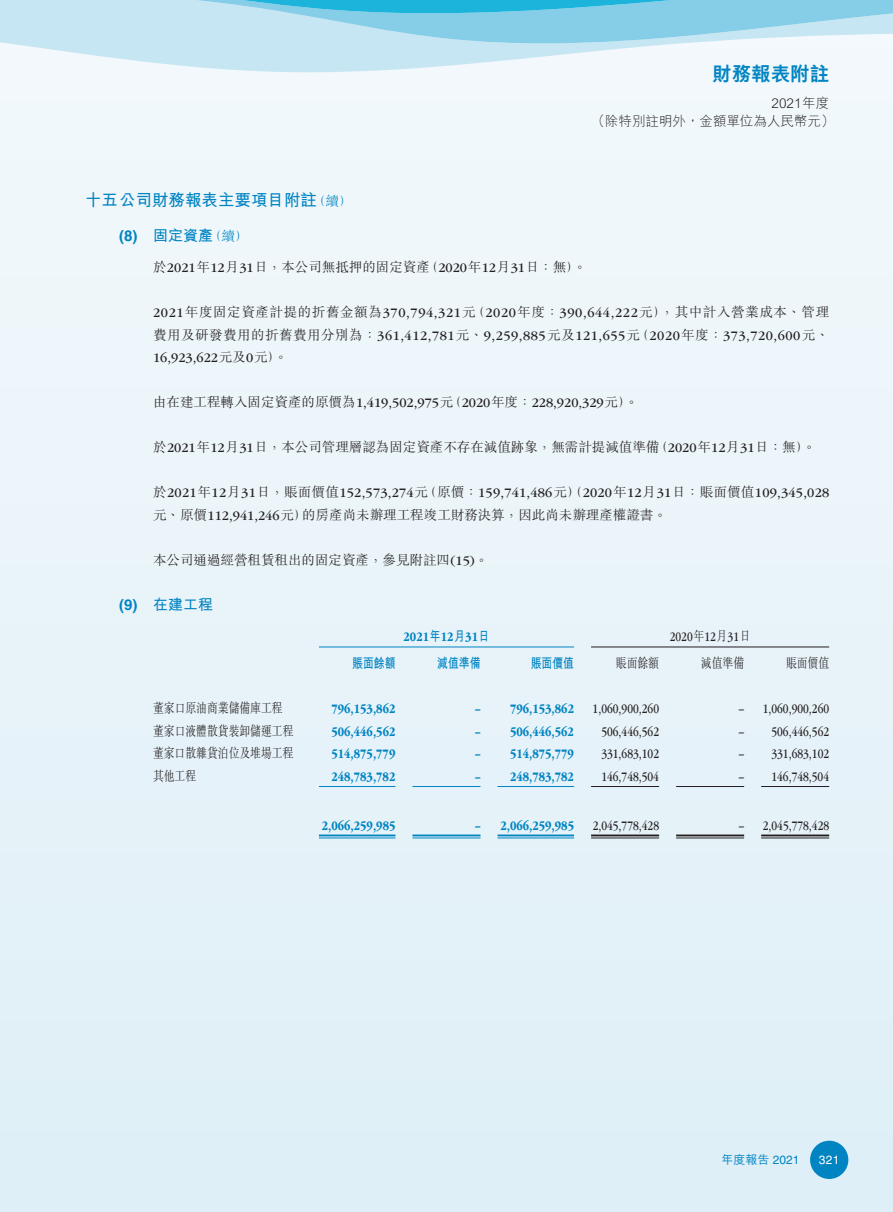
<style>
.page{position:relative;width:893px;height:1212px;background:#e8f3f9}
.page>*{position:absolute;margin:0;border:0;box-sizing:border-box;transform-origin:0 0}
.t1{font:800 19.5px "M Hei HK";color:#0084c2}
.t2{font:700 16.5px "M Hei HK";color:#0084c2}
.t3{font:700 15px "M Hei HK";color:#0084c2}
.t4{font:300 13.5px "M Sung HK";color:#231f20}
.t5{font:13.5px "ITC Garamond Std";color:#231f20;scale:.8 1}
.t6{font:700 13.5px "ITC Garamond Std";color:#0084c2;scale:.8 1}
.t7{font:13.5px "ITC Garamond Std";color:#231f20}
.t8{font:13.5px/22.5px "ITC Garamond Std";letter-spacing:.04em;color:#231f20}
.t9{font:300 13.5px "M Sung HK";letter-spacing:.045em;color:#231f20}
.t10{font:300 13.5px "M Sung HK";color:#231f20;scale:.8 1}
.t11{font:300 13.5px/18px "M Hei HK";color:#231f20}
.t12{font:700 13.5px "M Hei HK";color:#0084c2;scale:.8 1}
.t13{font:500 12px "M Hei HK";color:#0084c2}
.t14{font:12px "Helvetica LT Std";color:#fff}
.s1{font-family:"M Sung HK";font-weight:300;font-size:13.5px}
.s2{font-family:"Helvetica LT Std"}
.s3{font-family:"ITC Garamond Std";font-weight:400}
.s4{font-family:"M Sung HK";font-weight:300}
.s5{font-family:"M Hei HK"}
.s6{font-family:"Helvetica LT Std";font-weight:400}
</style>
<div class="page">
<svg style="left:0;top:43px;width:893px;height:29px;fill:#f2f8fb"></svg>
<svg style="left:0;top:0;width:893px;height:43px"></svg>
<div style="left:810px;top:1141px;width:38px;height:38px;background:#0084c2;border-radius:50%"></div>
<hr style="left:319px;top:647px;width:255px;height:1px;background:#0084c2">
<hr style="left:591px;top:647px;width:238px;height:1px;background:#231f20">
<hr style="left:319px;top:786px;width:76px;height:1px;background:#0084c2">
<hr style="left:412px;top:786px;width:68px;height:1px;background:#0084c2">
<hr style="left:497px;top:786px;width:77px;height:1px;background:#0084c2">
<hr style="left:591px;top:786px;width:68px;height:1px;background:#231f20">
<hr style="left:676px;top:786px;width:68px;height:1px;background:#231f20">
<hr style="left:761px;top:786px;width:68px;height:1px;background:#231f20">
<hr style="left:319px;top:834px;width:76px;height:2px;background:#0084c2">
<hr style="left:319px;top:838px;width:76px;height:1px;background:#0084c2">
<hr style="left:412px;top:834px;width:68px;height:2px;background:#0084c2">
<hr style="left:412px;top:838px;width:68px;height:1px;background:#0084c2">
<hr style="left:497px;top:834px;width:77px;height:2px;background:#0084c2">
<hr style="left:497px;top:838px;width:77px;height:1px;background:#0084c2">
<hr style="left:591px;top:834px;width:68px;height:2px;background:#231f20">
<hr style="left:591px;top:838px;width:68px;height:1px;background:#231f20">
<hr style="left:676px;top:834px;width:68px;height:2px;background:#231f20">
<hr style="left:676px;top:838px;width:68px;height:1px;background:#231f20">
<hr style="left:761px;top:834px;width:68px;height:2px;background:#231f20">
<hr style="left:761px;top:838px;width:68px;height:1px;background:#231f20">
<h1 class="t1" style="left:712px;top:64px;width:118px">財務報表附註</h1>
<p class="t11" style="left:592px;top:94px;width:244px;text-indent:180px">2021年度（除特別註明外，金額單位為人民幣元）</p>
<p class="t2" style="left:85px;top:188px;width:269px">十五公司財務報表主要項目附註<span class="s1">（續）</span></p>
<p class="t3" style="left:119px;top:225px;width:131px"><span class="s2">(8)</span> 固定資產<span class="s1">（續）</span></p>
<p class="t4" style="left:153px;top:258px;width:435px">於<span class="s3">2021</span>年<span class="s3">12</span>月<span class="s3">31</span>日，本公司無抵押的固定資產（<span class="s3">2020</span>年<span class="s3">12</span>月<span class="s3">31</span>日：無）。</p>
<p class="t9" style="left:153px;top:303px;width:678px"><span class="s3">2021</span>年度固定資產計提的折舊金額為<span class="s3">370,794,321</span>元（<span class="s3">2020</span>年度：<span class="s3">390,644,222</span>元），其中計入營業成本、管理</p>
<p class="t8" style="left:153px;top:324px;width:678px"><span class="s4">費用及研發費用的折舊費用分別為：</span>361,412,781<span class="s4">元、</span>9,259,885<span class="s4">元及</span>121,655<span class="s4">元（</span>2020<span class="s4">年度：</span>373,720,600<span class="s4">元、<br></span>16,923,622<span class="s4">元及</span>0<span class="s4">元）。</span></p>
<p class="t7" style="left:153px;top:396px;width:487px"><span class="s4">由在建工程轉入固定資產的原價為</span>1,419,502,975<span class="s4">元（</span>2020<span class="s4">年度：</span>228,920,329<span class="s4">元）。</span></p>
<p class="t4" style="left:153px;top:438px;width:664px">於<span class="s3">2021</span>年<span class="s3">12</span>月<span class="s3">31</span>日，本公司管理層認為固定資產不存在減值跡象，無需計提減值準備（<span class="s3">2020</span>年<span class="s3">12</span>月<span class="s3">31</span>日：無）。</p>
<p class="t7" style="left:153px;top:486px;width:678px"><span class="s4">於</span>2021<span class="s4">年</span>12<span class="s4">月</span>31<span class="s4">日，賬面價值</span>152,573,274<span class="s4">元（原價：</span>159,741,486<span class="s4">元）（</span>2020<span class="s4">年</span>12<span class="s4">月</span>31<span class="s4">日：賬面價值</span>109,345,028</p>
<p class="t4" style="left:153px;top:505px;width:515px">元、原價<span class="s3">112,941,246</span>元）的房產尚未辦理工程竣工財務決算，因此尚未辦理產權證書。</p>
<p class="t4" style="left:153px;top:550px;width:337px">本公司通過經營租賃租出的固定資產，參見附註四<span class="s3">(15)</span>。</p>
<p class="t3" style="left:119px;top:593px;width:96px"><span class="s2">(9)</span> 在建工程</p>
<p class="t6" style="left:404px;top:629px;width:109px">2021<span class="s5">年</span>12<span class="s5">月</span>31<span class="s5">日</span></p>
<p class="t5" style="left:670px;top:629px;width:102px">2020<span class="s4">年</span>12<span class="s4">月</span>31<span class="s4">日</span></p>
<p class="t12" style="left:352px;top:653px;width:56px">賬面餘額</p>
<p class="t12" style="left:437px;top:653px;width:55px">減值準備</p>
<p class="t12" style="left:531px;top:653px;width:55px">賬面價值</p>
<p class="t10" style="left:616px;top:654px;width:56px">賬面餘額</p>
<p class="t10" style="left:701px;top:654px;width:55px">減值準備</p>
<p class="t10" style="left:786px;top:654px;width:55px">賬面價值</p>
<p class="t10" style="left:153px;top:699px;width:163px">董家口原油商業儲備庫工程</p>
<p class="t6" style="left:331px;top:701px;width:82px">796,153,862</p>
<p class="t6" style="left:475px;top:701px;width:125px">– 796,153,862</p>
<p class="t5" style="left:593px;top:701px;width:85px">1,060,900,260</p>
<p class="t5" style="left:739px;top:701px;width:115px">– 1,060,900,260</p>
<p class="t10" style="left:153px;top:721px;width:177px">董家口液體散貨裝卸儲運工程</p>
<p class="t6" style="left:331px;top:724px;width:82px">506,446,562</p>
<p class="t6" style="left:475px;top:724px;width:125px">– 506,446,562</p>
<p class="t5" style="left:601px;top:724px;width:74px">506,446,562</p>
<p class="t5" style="left:739px;top:724px;width:115px">– 506,446,562</p>
<p class="t10" style="left:153px;top:744px;width:177px">董家口散雜貨泊位及堆場工程</p>
<p class="t6" style="left:331px;top:746px;width:82px">514,875,779</p>
<p class="t6" style="left:475px;top:746px;width:125px">– 514,875,779</p>
<p class="t5" style="left:601px;top:746px;width:74px">331,683,102</p>
<p class="t5" style="left:739px;top:746px;width:115px">– 331,683,102</p>
<p class="t10" style="left:153px;top:766px;width:55px">其他工程</p>
<p class="t6" style="left:331px;top:769px;width:82px">248,783,782</p>
<p class="t6" style="left:475px;top:769px;width:125px">– 248,783,782</p>
<p class="t5" style="left:601px;top:769px;width:74px">146,748,504</p>
<p class="t5" style="left:739px;top:769px;width:115px">– 146,748,504</p>
<p class="t6" style="left:322px;top:818px;width:94px">2,066,259,985</p>
<p class="t6" style="left:475px;top:818px;width:125px">– 2,066,259,985</p>
<p class="t5" style="left:593px;top:818px;width:85px">2,045,778,428</p>
<p class="t5" style="left:739px;top:818px;width:115px">– 2,045,778,428</p>
<p class="t13" style="left:721px;top:1151px;width:80px">年度報告 <span class="s6">2021</span></p>
<p class="t14" style="left:819px;top:1152px;width:22px">321</p>
</div>
